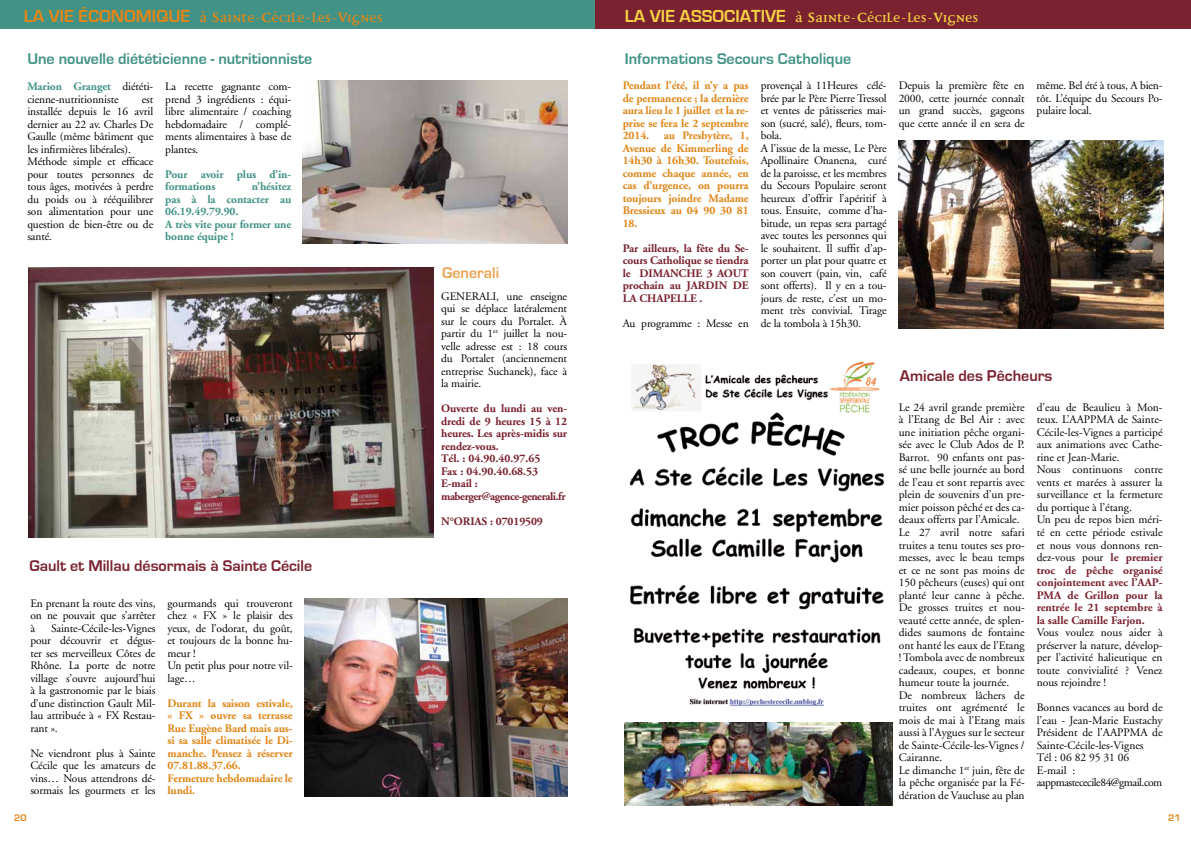
<style>
.page{position:relative;width:1191px;height:842px;background:#fff}
.page>*{position:absolute;margin:0;border:0;box-sizing:border-box;transform-origin:0 0}
.t1{font:700 18px "Disturbance";color:#f6d045}
.t2{font:700 18px "Disturbance";color:#e08618}
.t3{font:700 16px "Eurostile";color:#429385}
.t4{font:700 16px "Eurostile";color:#7a222f}
.t5{font:700 16px "Eurostile";color:#e9a454}
.t6{font:11.5px/12.5px "Adobe Garamond";letter-spacing:-.01em;color:#000;text-align:justify}
.t7{font:700 11.5px/12.5px "Adobe Garamond";letter-spacing:-.01em;color:#e08618;text-align:justify}
.t8{font:700 11.5px/12.5px "Adobe Garamond";letter-spacing:-.01em;color:#7a222f}
.t9{font:700 11.5px/12.5px "Adobe Garamond";letter-spacing:-.01em;color:#429385}
.t10{font:700 10px "Eurostile";color:#e08618}
.s1{font-family:"Eurostile"}
.s2{font-size:24px}
.s3{font-weight:700;color:#429385}
.s4{font-weight:700;color:#7a222f}
</style>
<div class="page">
<div style="left:0;top:0;width:595px;height:28px;background:#429385"></div>
<img style="left:28px;top:267px;width:405px;height:271px">
<img style="left:898px;top:140px;width:265px;height:189px">
<img style="left:303px;top:80px;width:264px;height:164px">
<img style="left:629px;top:361px;width:255px;height:345px">
<img style="left:625px;top:723px;width:267px;height:82px">
<img style="left:305px;top:598px;width:263px;height:199px">
<div style="left:595px;top:0;width:596px;height:28px;background:#7a222f"></div>
<h1 class="t2" style="left:24px;top:9px;width:360px"><span class="s1">La vie économique</span> à <span class="s2">S</span>ainte-<span class="s2">C</span>écile-les-<span class="s2">V</span>ignes</h1>
<h1 class="t1" style="left:625px;top:9px;width:355px"><span class="s1">La vi e ASSOCIATIVE</span> à <span class="s2">S</span>ainte-<span class="s2">C</span>écile-les-<span class="s2">V</span>ignes</h1>
<h2 class="t3" style="left:27px;top:50px;width:286px">Une nouvelle diététicienne - nutritionniste</h2>
<h2 class="t3" style="left:625px;top:50px;width:228px">Informations Secours Catholique</h2>
<p class="t6" style="left:27px;top:81px;width:127px"><span class="s3">Marion Granget</span> diététi&shy;cienne-nutritionniste</p>
<p class="t6" style="left:27px;top:93px;width:127px;text-align:left;text-indent:114px">est installée depuis le 16 avril dernier au 22 av. Charles De<br>Gaulle (même bâtiment que les infirmières libérales).<br>Méthode simple et efficace pour toutes personnes de tous âges, motivées à perdre du poids ou à rééquilibrer son alimentation pour une question de bien-être ou de santé.</p>
<p class="t6" style="left:165px;top:81px;width:127px">La recette gagnante com&shy;prend 3 ingrédients : équi&shy;libre alimentaire / coaching hebdomadaire / complé&shy;ments alimentaires à base de plantes.</p>
<p class="t9" style="left:165px;top:168px;width:127px">Pour avoir plus d’in&shy;formations</p>
<p class="t9" style="left:165px;top:181px;width:127px;text-indent:87px">n’hésitez pas à la contacter au<br>06.19.49.79.90.<br>A très vite pour former une bonne équipe !</p>
<h2 class="t4" style="left:29px;top:557px;width:284px">Gault et Millau désormais à Sainte Cécile</h2>
<p class="t6" style="left:30px;top:597px;width:127px">En prenant la route des vins, on ne pouvait que s’arrêter à</p>
<p class="t6" style="left:30px;top:622px;width:127px;text-indent:21px">Sainte-Cécile-les-Vignes pour découvrir et dégus&shy;ter ses merveilleux Côtes de Rhône. La porte de notre village s’ouvre aujourd’hui à la gastronomie par le biais d’une distinction Gault Mil&shy;lau attribuée à « FX Restau&shy;rant ».</p>
<p class="t6" style="left:30px;top:747px;width:127px">Ne viendront plus à Sainte Cécile que les amateurs de vins… Nous attendrons dé&shy;sormais les gourmets et les</p>
<p class="t6" style="left:167px;top:597px;width:127px;text-align:left">gourmands qui trouveront chez « FX » le plaisir des yeux, de l’odorat, du goût, et toujours de la bonne hu&shy;meur !<br>Un petit plus pour notre vil&shy;lage…</p>
<p class="t7" style="left:167px;top:697px;width:127px;text-align:left">Durant la saison estivale, « FX » ouvre sa terrasse<br>Rue Eugène Bard mais aus&shy;si sa salle climatisée le Di&shy;manche. Pensez à réserver<br>07.81.88.37.66.<br>Fermeture hebdomadaire le lundi.</p>
<h2 class="t5" style="left:442px;top:264px;width:59px">Generali</h2>
<p class="t6" style="left:441px;top:290px;width:127px">GENERALI, une enseigne qui se déplace latéralement sur le cours du Portalet. À partir du 1<sup>er</sup> juillet la nou&shy;velle adresse est : 18 cours du Portalet (anciennement entreprise Suchanek), face à la mairie.</p>
<p class="t8" style="left:441px;top:402px;width:127px">Ouverte du lundi au ven&shy;dredi de 9 heures 15 à 12 heures. Les après-midis sur rendez-vous.<br>Tél. : 04.90.40.97.65<br>Fax : 04.90.40.68.53<br>E-mail : maberger@agence-generali.fr</p>
<p class="t8" style="left:441px;top:515px;width:103px">N°ORIAS : 07019509</p>
<p class="t7" style="left:623px;top:80px;width:127px">Pendant l’été, il n’y a pas de permanence ; la dernière aura lieu le 1 juillet et la re&shy;prise se fera le 2 septembre 2014.</p>
<p class="t7" style="left:623px;top:130px;width:127px;text-indent:41px">au Presbytère, 1, Avenue de Kimmerling de 14h30 à 16h30. Toutefois, comme chaque année, en cas d’urgence, on pourra toujours joindre Madame Bressieux au 04 90 30 81<br>18.</p>
<p class="t8" style="left:623px;top:242px;width:127px;text-align:justify">Par ailleurs, la fête du Se&shy;cours Catholique se tiendra le DIMANCHE 3 AOUT prochain au JARDIN DE LA CHAPELLE .</p>
<p class="t6" style="left:623px;top:317px;width:127px">Au programme : Messe en</p>
<p class="t6" style="left:760px;top:80px;width:127px;text-align:left">provençal à 11Heures célé&shy;brée par le Père Pierre Tressol et ventes de pâtisseries mai&shy;son (sucré, salé), fleurs, tom&shy;bola.<br>A l’issue de la messe, Le Père<br>Apollinaire Onanena, curé de la paroisse, et les membres du Secours Populaire seront heureux d’offrir l’apéritif à tous. Ensuite, comme d’ha&shy;bitude, un repas sera partagé avec toutes les personnes qui le souhaitent. Il suffit d’ap&shy;porter un plat pour quatre et son couvert (pain, vin, café sont offerts). Il y en a tou&shy;jours de reste, c’est un mo&shy;ment très convivial. Tirage de la tombola à 15h30.</p>
<p class="t6" style="left:898px;top:80px;width:127px">Depuis la première fête en 2000, cette journée connaît un grand succès, gageons que cette année il en sera de</p>
<p class="t6" style="left:1036px;top:80px;width:127px">même. Bel été à tous, A bien&shy;tôt. L’équipe du Secours Po&shy;pulaire local.</p>
<h2 class="t4" style="left:900px;top:367px;width:154px">Amicale des Pêcheurs</h2>
<p class="t6" style="left:898px;top:401px;width:127px;text-align:left">Le 24 avril grande première à l’Etang de Bel Air : avec une initiation pêche organi&shy;sée avec le Club Ados de P.<br>Barrot. 90 enfants ont pas&shy;sé une belle journée au bord de l’eau et sont repartis avec plein de souvenirs d’un pre&shy;mier poisson pêché et des ca&shy;deaux offerts par l’Amicale.<br>Le 27 avril notre safari truites a tenu toutes ses pro&shy;messes, avec le beau temps et ce ne sont pas moins de<br>150 pêcheurs (euses) qui ont planté leur canne à pêche.<br>De grosses truites et nou&shy;veauté cette année, de splen&shy;dides saumons de fontaine ont hanté les eaux de l’Etang ! Tombola avec de nombreux cadeaux, coupes, et bonne humeur toute la journée.<br>De nombreux lâchers de truites ont agrémenté le mois de mai à l’Etang mais aussi à l’Aygues sur le secteur de Sainte-Cécile-les-Vignes /<br>Cairanne.<br>Le dimanche 1<sup>er</sup> juin, fête de la pêche organisée par la Fé&shy;dération de Vaucluse au plan</p>
<p class="t6" style="left:1036px;top:401px;width:128px;text-align:left">d’eau de Beaulieu à Mon&shy;teux. L’AAPPMA de Sainte-<br>Cécile-les-Vignes a participé aux animations avec Cathe&shy;rine et Jean-Marie.<br>Nous continuons contre vents et marées à assurer la surveillance et la fermeture du portique à l’étang.<br>Un peu de repos bien méri&shy;té en cette période estivale et nous vous donnons ren&shy;dez-vous pour <span class="s4">le premier troc de pêche organisé conjointement avec l’AAP-<br>PMA de Grillon pour la rentrée le 21 septembre à la salle Camille Farjon.</span></p>
<p class="t6" style="left:1036px;top:626px;width:127px">Vous voulez nous aider à préserver la nature, dévelop&shy;per l’activité halieutique en toute convivialité ? Venez nous rejoindre !</p>
<p class="t6" style="left:1036px;top:701px;width:127px;text-align:left">Bonnes vacances au bord de l’eau - Jean-Marie Eustachy<br>Président de l’AAPPMA de<br>Sainte-Cécile-les-Vignes<br>Tél : 06 82 95 31 06<br>E-mail : aappmastececile84@gmail.com</p>
<p class="t10" style="left:14px;top:812px;width:14px">20</p>
<p class="t10" style="left:1168px;top:812px;width:14px">21</p>
</div>
